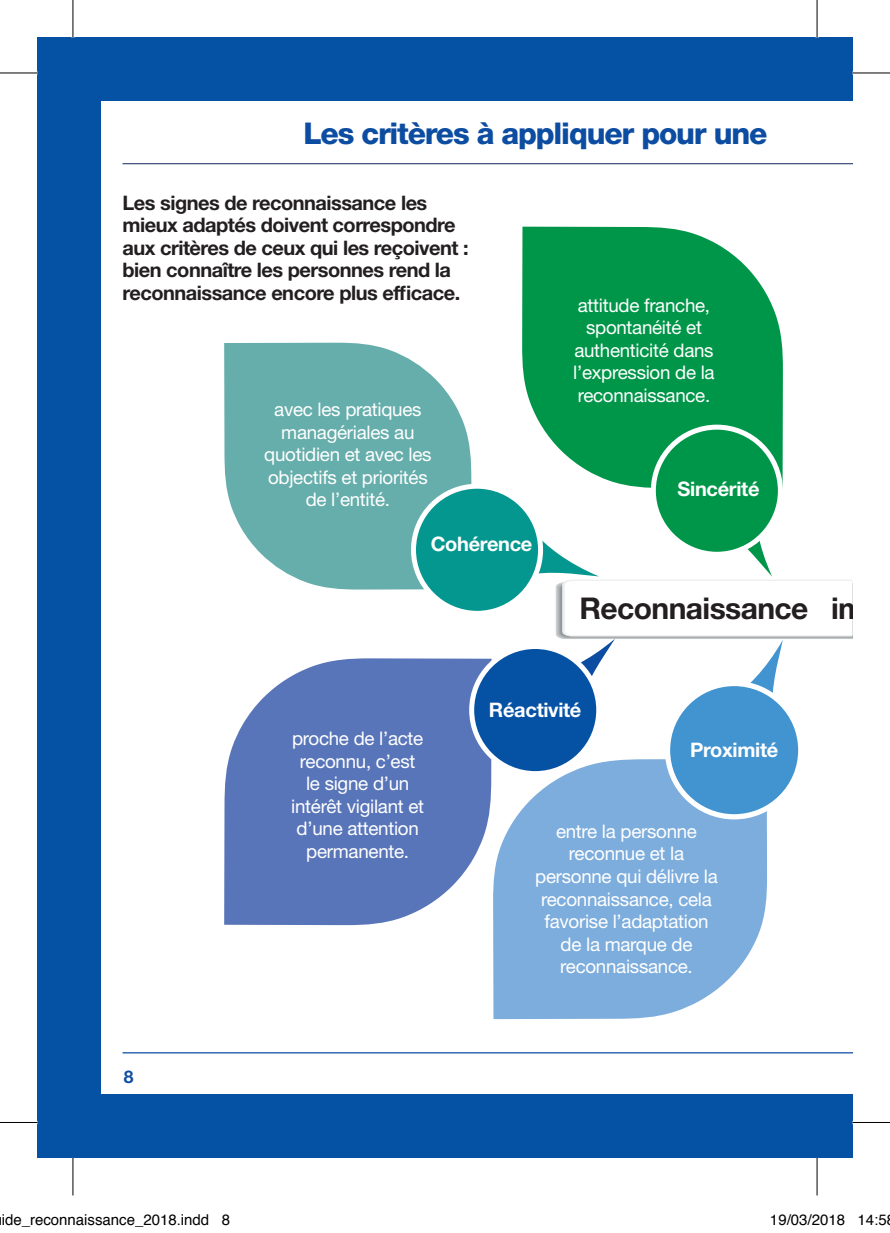
<style>
.page{position:relative;width:890px;height:1233px;background:#fff}
.page>*{position:absolute;margin:0;border:0;box-sizing:border-box;transform-origin:0 0}
.t1{font:800 30px "Helvetica Neue LT Std";letter-spacing:-.04em;color:#0d4da1}
.t2{font:700 30px "Helvetica Neue LT Std";letter-spacing:-.02em;color:#231f20}
.t3{font:700 20px/22.5px "Helvetica Neue LT Std";letter-spacing:-.025em;color:#231f20}
.t4{font:700 20px "Helvetica Neue LT Std";letter-spacing:-.015em;color:#fff}
.t5{font:18.75px/22.5px "Helvetica Neue LT Std";letter-spacing:-.015em;color:#fff;text-align:center}
.t6{font:700 17.5px "Helvetica Neue LT Std";color:#0d4da1}
.t7{font:15px "Helvetica";color:#000}
</style>
<div class="page">
<hr style="left:123px;top:1052px;width:729px;height:1px;background:#0d4da1">
<svg style="left:538px;top:540px;width:314px;height:153px"></svg>
<div style="left:38px;top:38px;width:63px;height:1119px;background:#0551a4"></div>
<div style="left:75px;top:38px;width:777px;height:63px;background:#0551a4"></div>
<div style="left:75px;top:1093px;width:777px;height:64px;background:#0551a4"></div>
<svg style="left:493px;top:759px;width:274px;height:261px;background:#8bb6df"></svg>
<svg style="left:224px;top:658px;width:268px;height:267px;background:#6c85c1"></svg>
<svg style="left:224px;top:342px;width:248px;height:247px;background:#79b8b5"></svg>
<svg style="left:522px;top:227px;width:261px;height:261px;background:#1fa25f"></svg>
<hr style="left:123px;top:163px;width:729px;height:1px;background:#41507f">
<div style="left:653px;top:427px;width:127px;height:127px;background:#009649;border-radius:50%"></div>
<div style="left:651px;top:424px;width:132px;height:132px;border:5px solid #fff;border-radius:50%"></div>
<div style="left:413px;top:486px;width:128px;height:127px;background:#04978f;border-radius:50%"></div>
<div style="left:411px;top:483px;width:132px;height:132px;border:5px solid #fff;border-radius:50%"></div>
<div style="left:668px;top:683px;width:133px;height:133px;background:#4194d0;border-radius:50%"></div>
<div style="left:665px;top:680px;width:138px;height:139px;border:5px solid #fff;border-radius:50%"></div>
<div style="left:472px;top:646px;width:127px;height:127px;background:#0551a4;border-radius:50%"></div>
<div style="left:469px;top:644px;width:132px;height:132px;border:5px solid #fff;border-radius:50%"></div>
<svg style="left:815px;top:0;width:4px;height:38px"></svg>
<svg style="left:815px;top:1157px;width:4px;height:38px"></svg>
<hr style="left:0;top:73px;width:38px;height:1px;background:#000">
<hr style="left:852px;top:73px;width:38px;height:1px;background:#000">
<hr style="left:0;top:1121px;width:38px;height:1px;background:#000">
<hr style="left:852px;top:1121px;width:38px;height:1px;background:#000">
<hr style="left:73px;top:0;width:1px;height:38px;background:#000">
<hr style="left:73px;top:1157px;width:1px;height:38px;background:#000">
<hr style="left:817px;top:0;width:1px;height:38px;background:#000">
<hr style="left:817px;top:1157px;width:1px;height:38px;background:#000">
<p class="t1" style="left:303px;top:115px;width:465px">Les critères à appliquer pour une</p>
<p class="t3" style="left:123px;top:191px;width:348px">Les signes de reconnaissance les mieux adaptés doivent correspondre aux critères de ceux qui les reçoivent : bien connaître les personnes rend la reconnaissance encore plus efficace.</p>
<p class="t5" style="left:264px;top:398px;width:169px">avec les pratiques managériales au quotidien et avec les objectifs et priorités de l’entité.</p>
<p class="t4" style="left:431px;top:531px;width:103px">Cohérence</p>
<p class="t5" style="left:578px;top:294px;width:134px">attitude franche,</p>
<p class="t5" style="left:573px;top:316px;width:143px">spontanéité et authenticité dans l’expression de la reconnaissance.</p>
<p class="t4" style="left:677px;top:476px;width:84px">Sincérité</p>
<p class="t2" style="left:580px;top:590px;width:305px">Reconnaissance imp</p>
<p class="t6" style="left:124px;top:1065px;width:11px">8</p>
<p class="t5" style="left:291px;top:727px;width:134px">proche de l’acte reconnu, c’est le signe d’un intérêt vigilant et d’une attention permanente.</p>
<p class="t4" style="left:489px;top:697px;width:94px">Réactivité</p>
<p class="t4" style="left:690px;top:737px;width:90px">Proximité</p>
<p class="t5" style="left:535px;top:819px;width:184px">entre la personne reconnue et la personne qui délivre la reconnaissance, cela favorise l’adaptation de la marque de reconnaissance.</p>
<p class="t7" style="left:2px;top:1210px;width:230px">ide_reconnaissance_2018.indd 8</p>
<p class="t7" style="left:770px;top:1210px;width:118px">19/03/2018 14:5</p>
</div>
